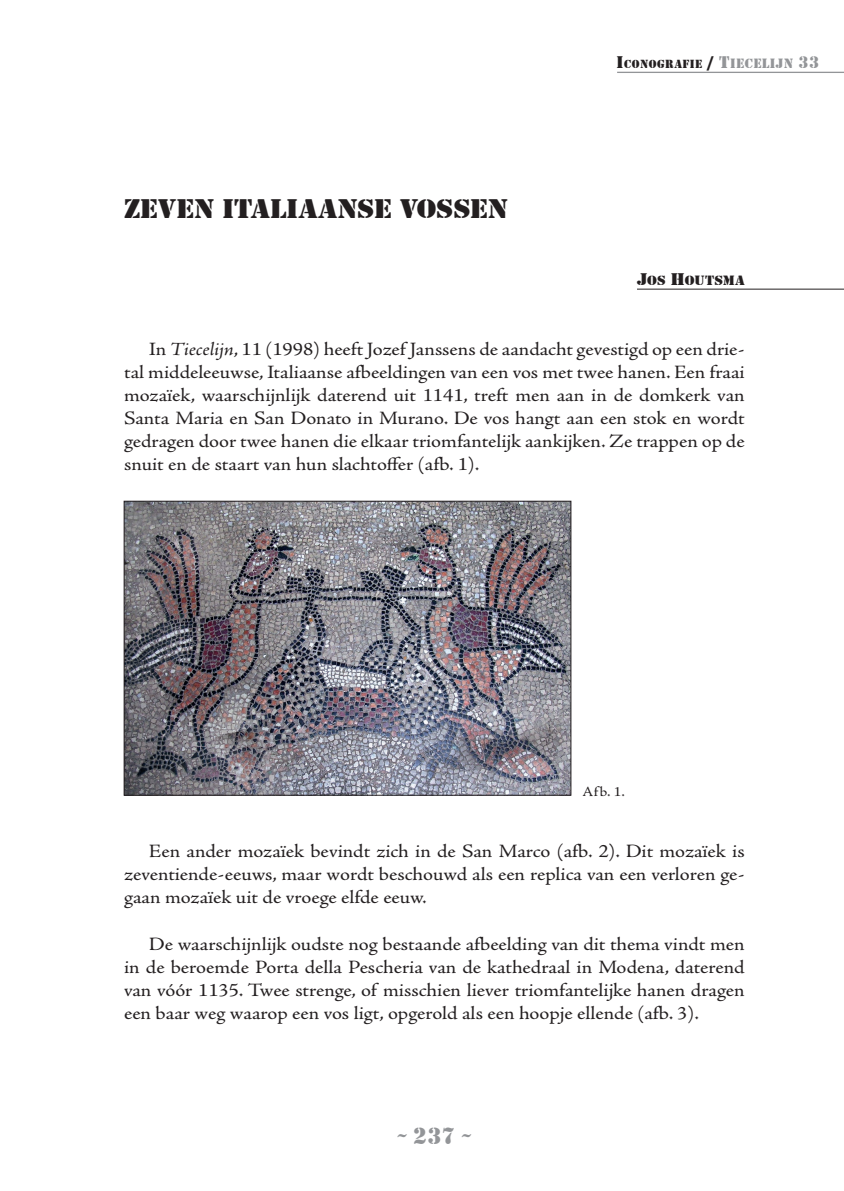
<style>
.page{position:relative;width:844px;height:1191px;background:#fff}
.page>*{position:absolute;margin:0;border:0;box-sizing:border-box;transform-origin:0 0}
.t1{font:28px "Stencil";letter-spacing:-.01em;color:#231f20;scale:1.1 1}
.t2{font:24.5px "Stencil";color:#939598}
.t3{font:18.9px/23.1px "Adobe Jenson Pro";color:#231f20;text-align:justify;scale:1.1 1}
.t4{font:14px "Stencil";letter-spacing:.005em;color:#231f20;scale:1.1 1}
.t5{font:14px "Adobe Jenson Pro";color:#231f20;scale:1.1 1}
.t6{font:12.25px "Stencil";letter-spacing:.045em;color:#231f20}
.s1{font-size:17.5px}
.s2{font-size:17.5px;color:#939598}
.s3{font-size:14px;color:#939598}
.s4{font-style:italic}
</style>
<div class="page">
<hr style="left:636px;top:289px;width:207px;height:1px;background:#231f20">
<hr style="left:617px;top:72px;width:226px;height:1px;background:#939598">
<img style="left:126px;top:503px;width:443px;height:290px">
<div style="left:124px;top:501px;width:447px;height:294px;border:1px solid #231f20"></div>
<h1 class="t1" style="left:124px;top:192px;width:350px">ZEVEN ITALIAANSE VOSSEN</h1>
<p class="t6" style="left:616px;top:57px;width:204px"><span class="s1">I</span>CONOGRAFIE <span class="s1">/</span> <span class="s2">T</span><span class="s3">IECELIJN</span> <span class="s2">33</span></p>
<p class="t4" style="left:636px;top:272px;width:99px"><span class="s1">J</span>OS <span class="s1">H</span>OUTSMA</p>
<p class="t3" style="left:124px;top:337px;width:565px;text-indent:25px">In <span class="s4">Tiecelijn</span>, 11 (1998) heeft Jozef Janssens de aandacht gevestigd op een drie&shy;tal middeleeuwse, Italiaanse afbeeldingen van een vos met twee hanen. Een fraai mozaïek, waarschijnlijk daterend uit 1141, treft men aan in de domkerk van Santa Maria en San Donato in Murano. De vos hangt aan een stok en wordt gedragen door twee hanen die elkaar triomfantelijk aankijken. Ze trappen op de snuit en de staart van hun slachtoffer (afb. 1).</p>
<p class="t5" style="left:582px;top:783px;width:40px">Afb. 1.</p>
<p class="t3" style="left:124px;top:840px;width:565px;text-indent:25px">Een ander mozaïek bevindt zich in de San Marco (afb. 2). Dit mozaïek is zeventiende-eeuws, maar wordt beschouwd als een replica van een verloren ge&shy;gaan mozaïek uit de vroege elfde eeuw.</p>
<p class="t3" style="left:124px;top:932px;width:565px;text-indent:25px">De waarschijnlijk oudste nog bestaande afbeelding van dit thema vindt men in de beroemde Porta della Pescheria van de kathedraal in Modena, daterend van vóór 1135. Twee strenge, of misschien liever triomfantelijke hanen dragen een baar weg waarop een vos ligt, opgerold als een hoopje ellende (afb. 3).</p>
<p class="t2" style="left:397px;top:1121px;width:75px">~ 237 ~</p>
</div>
